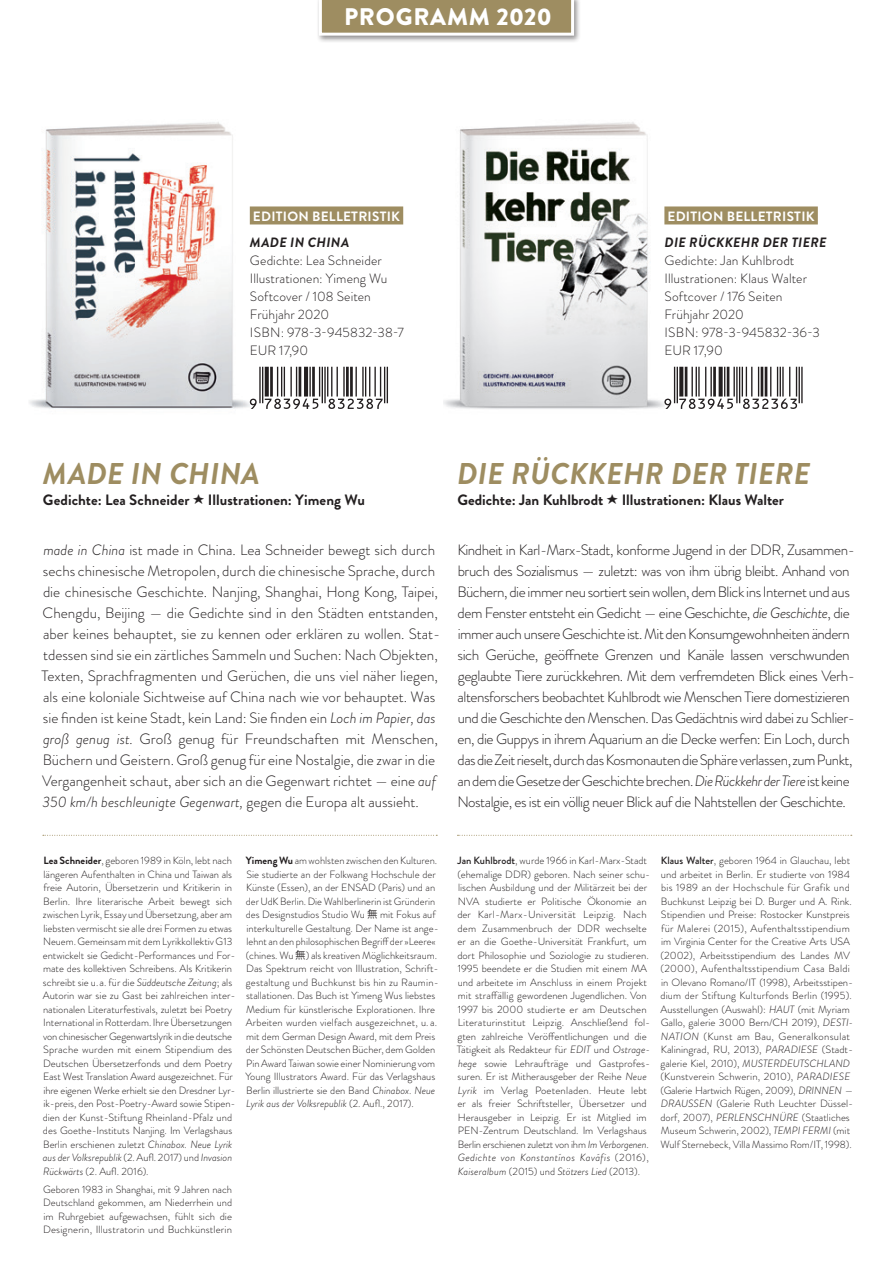
<style>
.page{position:relative;width:893px;height:1263px;background:#fff}
.page>*{position:absolute;margin:0;border:0;box-sizing:border-box;transform-origin:0 0}
.t1{font:italic 700 30px "Brandon Grotesque";letter-spacing:.01em;color:#9e8d61}
.t2{font:900 24px "Brandon Grotesque";letter-spacing:.035em;color:#fff}
.Copy_10_14Pt{font:300 15px/21px "Brandon Grotesque";letter-spacing:-.03em;color:#231f20}
.Copy_10_14Pt-2{font:300 15px/21px "Brandon Grotesque";color:#231f20}
.Copy_10_14Pt-3{font:700 15px "Brandon Grotesque";color:#231f20}
.t3{font:300 13.5px "Brandon Grotesque";letter-spacing:.005em;color:#231f20}
.t4{font:700 13.5px "Brandon Grotesque";letter-spacing:.02em;color:#fff}
.t5{font:italic 700 13.5px "Brandon Grotesque";letter-spacing:.025em;color:#231f20}
.Vita_7_9Pt{font:300 10.5px/13.5px "Brandon Grotesque";color:#231f20}
.s1{font-style:italic}
.s2{font-weight:700}
.s3{font-family:"Hira Kaku Pro W3";font-weight:400}
.s4{font-weight:500}
</style>
<div class="page">
<div style="left:316px;top:0;width:265px;height:43px;background:#231f20;opacity:.5"></div>
<svg style="left:317px;top:0;width:259px;height:37px;background:#a89a74"></svg>
<img style="left:29px;top:122px;width:221px;height:287px">
<img style="left:443px;top:122px;width:221px;height:287px">
<div style="left:664px;top:206px;width:154px;height:18px;background:#9e8d61"></div>
<hr style="left:801px;top:367px;width:2px;height:36px;background:#231f20">
<hr style="left:798px;top:367px;width:2px;height:36px;background:#231f20">
<svg style="left:664px;top:367px;width:133px;height:42px"></svg>
<div style="left:250px;top:206px;width:153px;height:18px;background:#9e8d61"></div>
<hr style="left:387px;top:367px;width:1px;height:36px;background:#231f20">
<hr style="left:384px;top:367px;width:1px;height:36px;background:#231f20">
<svg style="left:250px;top:367px;width:133px;height:42px"></svg>
<svg style="left:457px;top:835px;width:395px;height:1px"></svg>
<svg style="left:43px;top:835px;width:394px;height:1px"></svg>
<p class="t2" style="left:344px;top:-1px;width:209px">PROGRAMM 2020</p>
<p class="t4" style="left:253px;top:207px;width:149px">EDITION BELLETRISTIK</p>
<p class="t5" style="left:250px;top:233px;width:101px">MADE IN CHINA</p>
<p class="t3" style="left:250px;top:251px;width:134px">Gedichte: Lea Schneider</p>
<p class="t3" style="left:250px;top:269px;width:139px">Illustrationen: Yimeng Wu</p>
<p class="t3" style="left:250px;top:287px;width:123px">Softcover / 108 Seiten</p>
<p class="t3" style="left:250px;top:305px;width:81px">Frühjahr 2020</p>
<p class="t3" style="left:250px;top:323px;width:155px">ISBN: 978-3-945832-38-7</p>
<p class="t3" style="left:250px;top:341px;width:60px">EUR 17,90</p>
<p class="t4" style="left:667px;top:207px;width:149px">EDITION BELLETRISTIK</p>
<p class="t5" style="left:664px;top:233px;width:164px">DIE RÜCKKEHR DER TIERE</p>
<p class="t3" style="left:664px;top:251px;width:131px">Gedichte: Jan Kuhlbrodt</p>
<p class="t3" style="left:664px;top:269px;width:144px">Illustrationen: Klaus Walter</p>
<p class="t3" style="left:664px;top:287px;width:120px">Softcover / 176 Seiten</p>
<p class="t3" style="left:664px;top:305px;width:81px">Frühjahr 2020</p>
<p class="t3" style="left:664px;top:323px;width:157px">ISBN: 978-3-945832-36-3</p>
<p class="t3" style="left:664px;top:341px;width:60px">EUR 17,90</p>
<p class="t1" style="left:43px;top:452px;width:218px">MADE IN CHINA</p>
<p class="Copy_10_14Pt-3" style="left:43px;top:489px;width:324px">Gedichte: Lea Schneider Illustrationen: Yimeng Wu</p>
<p class="Copy_10_14Pt-2" style="left:42px;top:539px;width:400px"><span class="s1">made in China</span> ist made in China. Lea Schneider bewegt sich durch sechs chinesische Metropolen, durch die chinesische Sprache, durch die chinesische Geschichte. Nanjing, Shanghai, Hong Kong, Taipei, Chengdu, Beijing — die Gedichte sind in den Städten entstanden, aber keines behauptet, sie zu kennen oder erklären zu wollen. Stat&shy;tdessen sind sie ein zärtliches Sammeln und Suchen: Nach Objekten, Texten, Sprachfragmenten und Gerüchen, die uns viel näher liegen, als eine koloniale Sichtweise auf China nach wie vor behauptet. Was sie finden ist keine Stadt, kein Land: Sie finden ein <span class="s1">Loch im Papier, das groß genug ist.</span> Groß genug für Freundschaften mit Menschen, Büchern und Geistern. Groß genug für eine Nostalgie, die zwar in die Vergangenheit schaut, aber sich an die Gegenwart richtet — eine <span class="s1">auf 350 km/h beschleunigte Gegenwart,</span> gegen die Europa alt aussieht.</p>
<p class="t1" style="left:457px;top:452px;width:355px">DIE RÜCKKEHR DER TIERE</p>
<p class="Copy_10_14Pt-3" style="left:457px;top:489px;width:328px">Gedichte: Jan Kuhlbrodt Illustrationen: Klaus Walter</p>
<p class="Copy_10_14Pt" style="left:457px;top:539px;width:399px">Kindheit in Karl-Marx-Stadt, konforme Jugend in der DDR, Zusammen&shy;bruch des Sozialismus — zuletzt: was von ihm übrig bleibt. Anhand von Büchern, die immer neu sortiert sein wollen, dem Blick ins Internet und aus dem Fenster entsteht ein Gedicht — eine Geschichte, <span class="s1">die Geschichte</span>, die immer auch unsere Geschichte ist. Mit den Konsumgewohnheiten ändern sich Gerüche, geöffnete Grenzen und Kanäle lassen verschwunden geglaubte Tiere zurückkehren. Mit dem verfremdeten Blick eines Verh&shy;altensforschers beobachtet Kuhlbrodt wie Menschen Tiere domestizieren und die Geschichte den Menschen. Das Gedächtnis wird dabei zu Schlier&shy;en, die Guppys in ihrem Aquarium an die Decke werfen: Ein Loch, durch das die Zeit rieselt, durch das Kosmonauten die Sphäre verlassen, zum Punkt, an dem die Gesetze der Geschichte brechen. <span class="s1">Die Rückkehr der Tiere</span> ist keine Nostalgie, es ist ein völlig neuer Blick auf die Nahtstellen der Geschichte.</p>
<p class="Vita_7_9Pt" style="left:43px;top:854px;width:194px"><span class="s2">Lea Schneider</span>, geboren 1989 in Köln, lebt nach längeren Aufenthalten in China und Taiwan als freie Autorin, Übersetzerin und Kritikerin in Berlin. Ihre literarische Arbeit bewegt sich zwischen Lyrik, Essay und Übersetzung, aber am liebsten vermischt sie alle drei Formen zu etwas Neuem. Gemeinsam mit dem Lyrikkollektiv G13 entwickelt sie Gedicht-Performances und For&shy;mate des kollektiven Schreibens. Als Kritikerin schreibt sie u. a. für die <span class="s1">Süddeutsche Zeitung</span>; als Autorin war sie zu Gast bei zahlreichen inter&shy;nationalen Literaturfestivals, zuletzt bei Poetry International in Rotterdam. Ihre Übersetzungen von chinesischer Gegenwartslyrik in die deutsche Sprache wurden mit einem Stipendium des Deutschen Übersetzerfonds und dem Poetry East West Translation Award ausgezeichnet. Für ihre eigenen Werke erhielt sie den Dresdner Lyr&shy;ik-preis, den Post-Poetry-Award sowie Stipen&shy;dien der Kunst-Stiftung Rheinland-Pfalz und des Goethe-Instituts Nanjing. Im Verlagshaus Berlin erschienen zuletzt <span class="s1">Chinabox. Neue Lyrik aus der Volksrepublik</span> (2. Aufl. 2017) und <span class="s1">Invasion Rückwärts</span> (2. Aufl. 2016).</p>
<p class="Vita_7_9Pt" style="left:43px;top:1182px;width:191px;text-align:justify">Geboren 1983 in Shanghai, mit 9 Jahren nach Deutschland gekommen, am Niederrhein und im Ruhrgebiet aufgewachsen, fühlt sich die Designerin, Illustratorin und Buchkünstlerin</p>
<p class="Vita_7_9Pt" style="left:246px;top:854px;width:195px"><span class="s2">Yimeng Wu</span> am wohlsten zwischen den Kulturen.<br>Sie studierte an der Folkwang Hochschule der Künste (Essen), an der ENSAD (Paris) und an der UdK Berlin. Die Wahlberlinerin ist Gründerin des Designstudios Studio Wu <span class="s3">無</span> mit Fokus auf interkulturelle Gestaltung. Der Name ist ange&shy;lehnt an den philosophischen Begriff der »Leere« (chines. Wu <span class="s3">無</span>) als kreativen Möglichkeitsraum.<br>Das Spektrum reicht von Illustration, Schrift&shy;gestaltung und Buchkunst bis hin zu Raumin&shy;stallationen. Das Buch ist Yimeng Wus liebstes Medium für künstlerische Explorationen. Ihre Arbeiten wurden vielfach ausgezeichnet, u. a. mit dem German Design Award, mit dem Preis der Schönsten Deutschen Bücher, dem Golden Pin Award Taiwan sowie einer Nominierung vom Young Illustrators Award. Für das Verlagshaus Berlin illustrierte sie den Band <span class="s1">Chinabox. Neue Lyrik aus der Volksrepublik</span> (2. Aufl., 2017).</p>
<p class="Vita_7_9Pt" style="left:457px;top:854px;width:195px"><span class="s4">Jan Kuhlbrodt</span>, wurde 1966 in Karl-Marx-Stadt (ehemalige DDR) geboren. Nach seiner schu&shy;lischen Ausbildung und der Militärzeit bei der NVA studierte er Politische Ökonomie an der Karl-Marx-Universität Leipzig. Nach dem Zusammenbruch der DDR wechselte er an die Goethe-Universität Frankfurt, um dort Philosophie und Soziologie zu studieren.<br>1995 beendete er die Studien mit einem MA und arbeitete im Anschluss in einem Projekt mit straffällig gewordenen Jugendlichen. Von 1997 bis 2000 studierte er am Deutschen Literaturinstitut Leipzig. Anschließend fol&shy;gten zahlreiche Veröffentlichungen und die Tätigkeit als Redakteur für <span class="s1">EDIT</span> und <span class="s1">Ostrage&shy;hege</span> sowie Lehraufträge und Gastprofes&shy;suren. Er ist Mitherausgeber der Reihe <span class="s1">Neue Lyrik</span> im Verlag Poetenladen. Heute lebt er als freier Schriftsteller, Übersetzer und Herausgeber in Leipzig. Er ist Mitglied im PEN-Zentrum Deutschland. Im Verlagshaus Berlin erschienen zuletzt von ihm <span class="s1">Im Verborgenen</span>.<br><span class="s1">Gedichte von Konstantínos Kaváfis</span> (2016), <span class="s1">Kaiseralbum</span> (2015) und <span class="s1">Stötzers Lied</span> (2013).</p>
<p class="Vita_7_9Pt" style="left:660px;top:854px;width:194px"><span class="s4">Klaus Walter</span>, geboren 1964 in Glauchau, lebt und arbeitet in Berlin. Er studierte von 1984 bis 1989 an der Hochschule für Grafik und Buchkunst Leipzig bei D. Burger und A. Rink.<br>Stipendien und Preise: Rostocker Kunstpreis für Malerei (2015), Aufenthaltsstipendium im Virginia Center for the Creative Arts USA (2002), Arbeitsstipendium des Landes MV (2000), Aufenthaltsstipendium Casa Baldi in Olevano Romano/IT (1998), Arbeitsstipen&shy;dium der Stiftung Kulturfonds Berlin (1995).<br>Ausstellungen (Auswahl): <span class="s1">HAUT</span> (mit Myriam Gallo, galerie 3000 Bern/CH 2019), <span class="s1">DESTI-NATION</span> (Kunst am Bau, Generalkonsulat Kaliningrad, RU, 2013), <span class="s1">PARADIESE</span> (Stadt&shy;galerie Kiel, 2010), <span class="s1">MUSTERDEUTSCHLAND </span>(Kunstverein Schwerin, 2010), <span class="s1">PARADIESE </span>(Galerie Hartwich Rügen, 2009), <span class="s1">DRINNEN — DRAUSSEN</span> (Galerie Ruth Leuchter Düssel&shy;dorf, 2007), <span class="s1">PERLENSCHNÜRE</span> (Staatliches Museum Schwerin, 2002), <span class="s1">TEMPI FERMI</span> (mit Wulf Sternebeck, Villa Massimo Rom/IT, 1998).</p>
</div>
